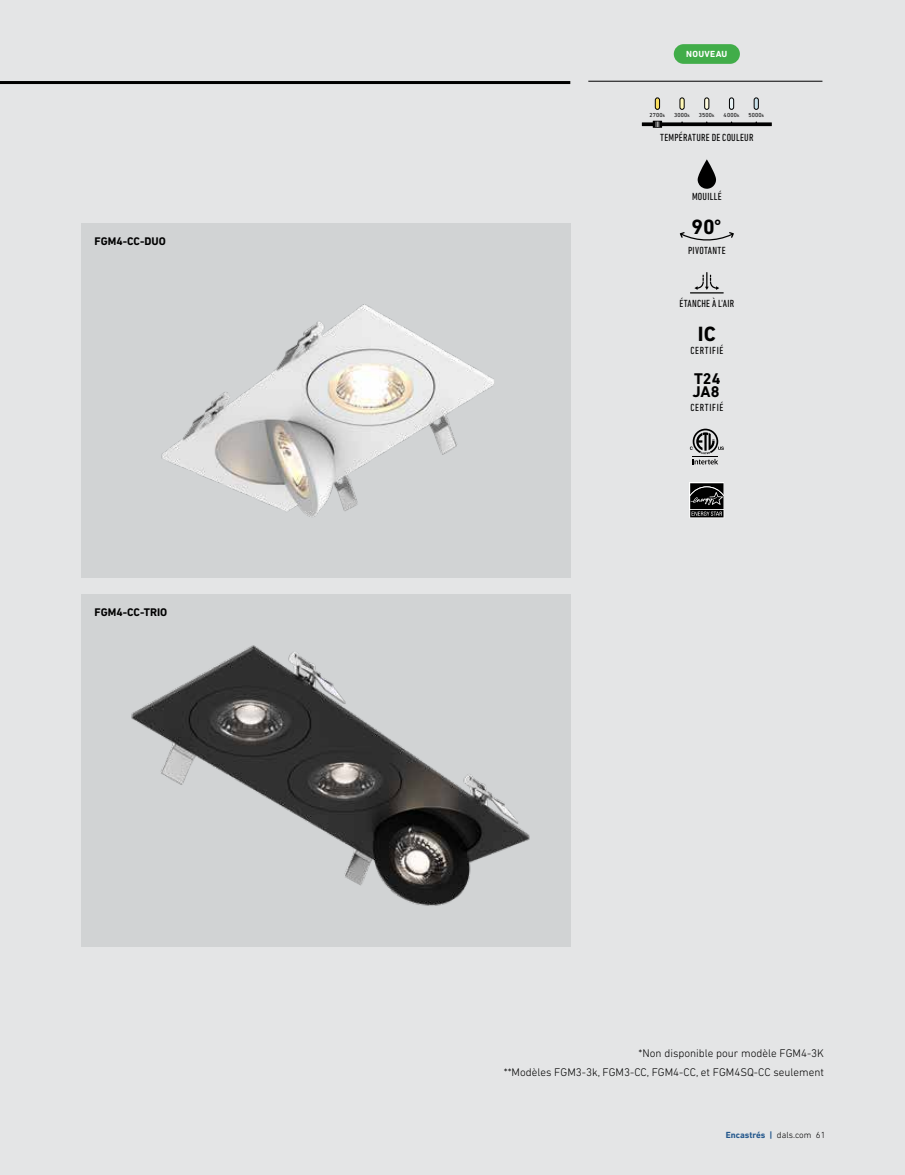
<style>
.page{position:relative;width:905px;height:1175px;background:#fff}
.page>*{position:absolute;margin:0;border:0;box-sizing:border-box;transform-origin:0 0}
.t1{font:700 21px "DIN Next LT Pro";color:#000}
.t2{font:700 15.75px/13.5px "DIN Next LT Pro";color:#000}
.t3{font:300 11.25px/18.3px "DIN Next LT Pro";color:#000;text-align:right}
.t4{font:700 11.25px "DIN Next LT Pro";color:#000}
.t5{font:condensed 10.5px "DIN Next LT Pro";letter-spacing:.03em;color:#000}
.t6{font:condensed 10.5px "DIN Next LT Pro";letter-spacing:.065em;color:#000}
.t7{font:700 9px "DIN Next LT Pro";color:#24588d}
.t8{font:700 9px "DIN Next LT Pro";letter-spacing:.03em;color:#fff}
.t9{font:5.85px "DIN Next LT Pro";letter-spacing:.025em;color:#000}
.s1{font-size:4.65px}
.s2{font-size:18px}
.s3{font-weight:300;color:#000}
</style>
<div class="page">
<div style="left:0;top:0;width:904px;height:1174px;background:#e4e5e6"></div>
<hr style="left:0;top:81px;width:570px;height:3px;background:#000">
<hr style="left:588px;top:81px;width:234px;height:1px;background:#000">
<svg style="left:655px;top:97px;width:5px;height:13px"></svg>
<svg style="left:704px;top:97px;width:5px;height:13px"></svg>
<svg style="left:729px;top:97px;width:5px;height:13px"></svg>
<svg style="left:679px;top:97px;width:5px;height:13px"></svg>
<svg style="left:661px;top:122px;width:110px;height:4px"></svg>
<svg style="left:642px;top:122px;width:12px;height:4px"></svg>
<svg style="left:652px;top:121px;width:10px;height:7px"></svg>
<svg style="left:753px;top:97px;width:5px;height:13px"></svg>
<div style="left:673px;top:44px;width:67px;height:20px;background:#41ad49;border-radius:10px"></div>
<svg style="left:697px;top:159px;width:19px;height:30px"></svg>
<div style="left:689px;top:482px;width:35px;height:28px;background:#fff"></div>
<svg style="left:689px;top:483px;width:35px;height:35px"></svg>
<svg style="left:689px;top:428px;width:34px;height:36px"></svg>
<svg style="left:694px;top:272px;width:25px;height:18px"></svg>
<hr style="left:690px;top:292px;width:33px;height:1px;background:#000">
<svg style="left:679px;top:232px;width:54px;height:9px"></svg>
<div style="left:81px;top:223px;width:489px;height:355px;background:#d1d3d4"></div>
<div style="left:81px;top:594px;width:489px;height:352px;background:#d1d3d4"></div>
<img style="left:131px;top:645px;width:399px;height:261px">
<img style="left:161px;top:304px;width:333px;height:213px">
<p class="t4" style="left:94px;top:235px;width:73px">FGM4-CC-DUO</p>
<p class="t4" style="left:94px;top:606px;width:74px">FGM4-CC-TRIO</p>
<p class="t8" style="left:686px;top:49px;width:43px">NOUVEAU</p>
<p class="t9" style="left:649px;top:111px;width:17px">2700<span class="s1">k</span></p>
<p class="t9" style="left:674px;top:111px;width:17px">3000<span class="s1">k</span></p>
<p class="t9" style="left:699px;top:111px;width:17px">3500<span class="s1">k</span></p>
<p class="t9" style="left:723px;top:111px;width:17px">4000<span class="s1">k</span></p>
<p class="t9" style="left:748px;top:111px;width:17px">5000<span class="s1">k</span></p>
<p class="t5" style="left:660px;top:132px;width:95px">TEMPÉRATURE DE COULEUR</p>
<p class="t5" style="left:692px;top:190px;width:31px">MOUILLÉ</p>
<h1 class="t1" style="left:691px;top:214px;width:32px">90<span class="s2">°</span></h1>
<p class="t5" style="left:688px;top:244px;width:39px">PIVOTANTE</p>
<p class="t5" style="left:679px;top:297px;width:56px">ÉTANCHE À L'AIR</p>
<h1 class="t1" style="left:697px;top:321px;width:20px">IC</h1>
<p class="t6" style="left:690px;top:344px;width:34px">CERTIFIÉ</p>
<h2 class="t2" style="left:692px;top:372px;width:29px">T24<br>JA8</h2>
<p class="t6" style="left:690px;top:401px;width:34px">CERTIFIÉ</p>
<p class="t3" style="left:504px;top:1044px;width:321px">*Non disponible pour modèle FGM4-3K<br>**Modèles FGM3-3k, FGM3-CC, FGM4-CC, et FGM4SQ-CC seulement</p>
<p class="t7" style="left:725px;top:1129px;width:101px">Encastrés | <span class="s3">dals.com 61</span></p>
</div>
